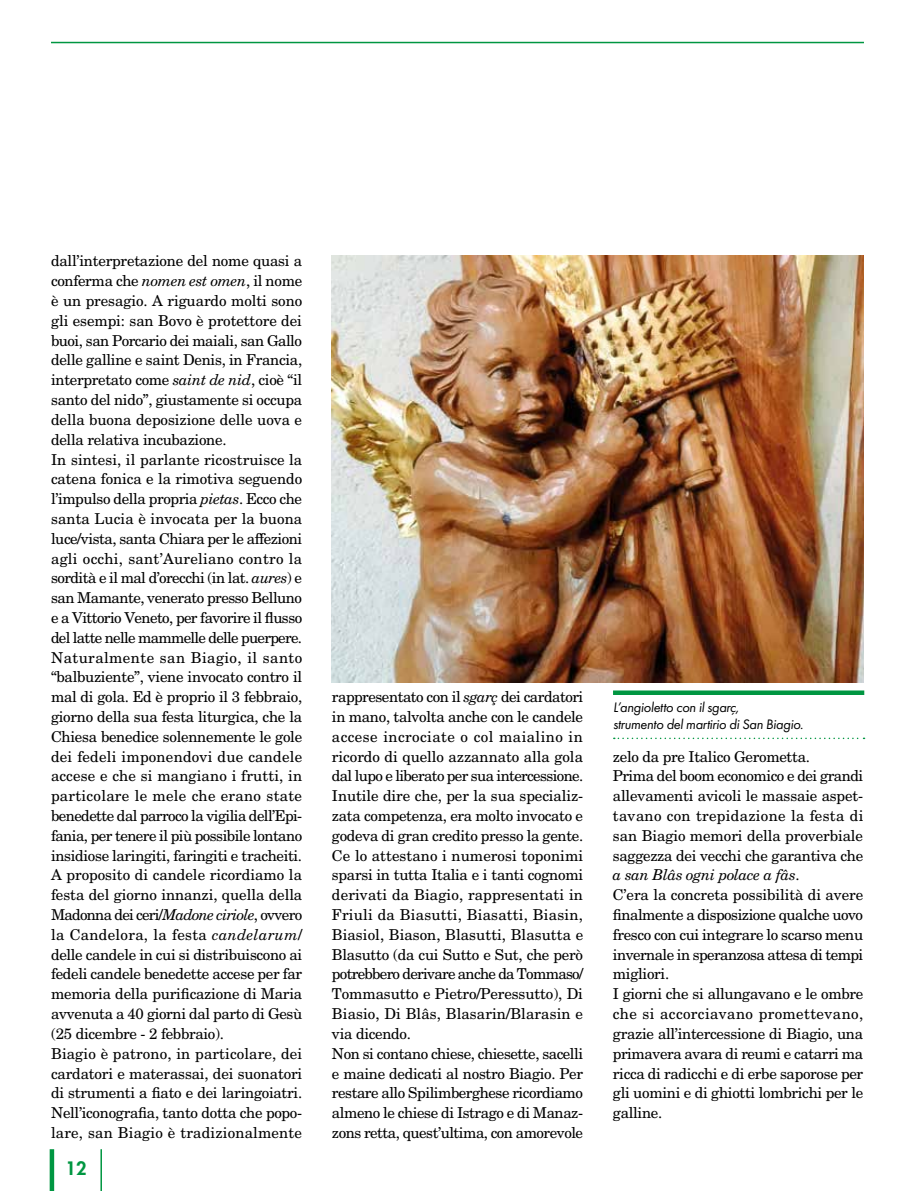
<style>
.page{position:relative;width:915px;height:1191px;background:#fff}
.page>*{position:absolute;margin:0;border:0;box-sizing:border-box;transform-origin:0 0}
.t1{font:800 18px "Futura Std";color:#009641}
.t2{font:15px/19.8px "New Century Schlbk LT Pro";letter-spacing:-.02em;color:#000}
.t3{font:italic 14.25px/17.1px "Futura PT";letter-spacing:-.02em;color:#000}
.s1{font-style:italic}
</style>
<div class="page">
<hr style="left:51px;top:42px;width:812px;height:1px;background:#009641">
<hr style="left:50px;top:1149px;width:4px;height:42px;background:#009641">
<hr style="left:100px;top:1149px;width:2px;height:42px;background:#009641">
<img style="left:332px;top:255px;width:531px;height:427px">
<div style="left:612px;top:690px;width:252px;height:5px;background:#009641"></div>
<svg style="left:613px;top:737px;width:251px;height:2px"></svg>
<p class="t2" style="left:51px;top:251px;width:253px">dall’interpretazione del nome quasi a conferma che <span class="s1">nomen est omen</span>, il nome è un presagio. A riguardo molti sono gli esempi: san Bovo è protettore dei buoi, san Porcario dei maiali, san Gallo delle galline e saint Denis, in Francia, interpretato come <span class="s1">saint de nid</span>, cioè “il santo del nido”, giustamente si occupa della buona deposizione delle uova e della relativa incubazione.<br>In sintesi, il parlante ricostruisce la catena fonica e la rimotiva seguendo l’impulso della propria <span class="s1">pietas</span>. Ecco che santa Lucia è invocata per la buona luce/vista, santa Chiara per le affezioni agli occhi, sant’Aureliano contro la sordità e il mal d’orecchi (in lat. <span class="s1">aures</span>) e san Mamante, venerato presso Belluno e a Vittorio Veneto, per favorire il flusso del latte nelle mammelle delle puerpere.<br>Naturalmente san Biagio, il santo “balbuziente”, viene invocato contro il mal di gola. Ed è proprio il 3 febbraio, giorno della sua festa liturgica, che la Chiesa benedice solennemente le gole dei fedeli imponendovi due candele accese e che si mangiano i frutti, in particolare le mele che erano state benedette dal parroco la vigilia dell’Epi&shy;fania, per tenere il più possibile lontano insidiose laringiti, faringiti e tracheiti.<br>A proposito di candele ricordiamo la festa del giorno innanzi, quella della Madonna dei ceri/<span class="s1">Madone ciriole</span>, ovvero la Candelora, la festa <span class="s1">candelarum</span>/ delle candele in cui si distribuiscono ai fedeli candele benedette accese per far memoria della purificazione di Maria avvenuta a 40 giorni dal parto di Gesù (25 dicembre - 2 febbraio).<br>Biagio è patrono, in particolare, dei cardatori e materassai, dei suonatori di strumenti a fiato e dei laringoiatri.<br>Nell’iconografia, tanto dotta che popo&shy;lare, san Biagio è tradizionalmente</p>
<p class="t1" style="left:66px;top:1157px;width:22px">12</p>
<p class="t2" style="left:332px;top:686px;width:253px">rappresentato con il <span class="s1">sgarç</span> dei cardatori in mano, talvolta anche con le candele accese incrociate o col maialino in ricordo di quello azzannato alla gola dal lupo e liberato per sua intercessione.<br>Inutile dire che, per la sua specializ&shy;zata competenza, era molto invocato e godeva di gran credito presso la gente.<br>Ce lo attestano i numerosi toponimi sparsi in tutta Italia e i tanti cognomi derivati da Biagio, rappresentati in Friuli da Biasutti, Biasatti, Biasin, Biasiol, Biason, Blasutti, Blasutta e Blasutto (da cui Sutto e Sut, che però potrebbero derivare anche da Tommaso/ Tommasutto e Pietro/Peressutto), Di Biasio, Di Blâs, Blasarin/Blarasin e via dicendo.<br>Non si contano chiese, chiesette, sacelli e maine dedicati al nostro Biagio. Per restare allo Spilimberghese ricordiamo almeno le chiese di Istrago e di Manaz&shy;zons retta, quest’ultima, con amorevole</p>
<p class="t3" style="left:612px;top:698px;width:192px">L’angioletto con il sgarç,<br>strumento del martirio di San Biagio.</p>
<p class="t2" style="left:612px;top:746px;width:252px">zelo da pre Italico Gerometta.<br>Prima del boom economico e dei grandi allevamenti avicoli le massaie aspet&shy;tavano con trepidazione la festa di san Biagio memori della proverbiale saggezza dei vecchi che garantiva che <span class="s1">a san Blâs ogni polace a fâs</span>.<br>C’era la concreta possibilità di avere finalmente a disposizione qualche uovo fresco con cui integrare lo scarso menu invernale in speranzosa attesa di tempi migliori.<br>I giorni che si allungavano e le ombre che si accorciavano promettevano, grazie all’intercessione di Biagio, una primavera avara di reumi e catarri ma ricca di radicchi e di erbe saporose per gli uomini e di ghiotti lombrichi per le galline.</p>
</div>
